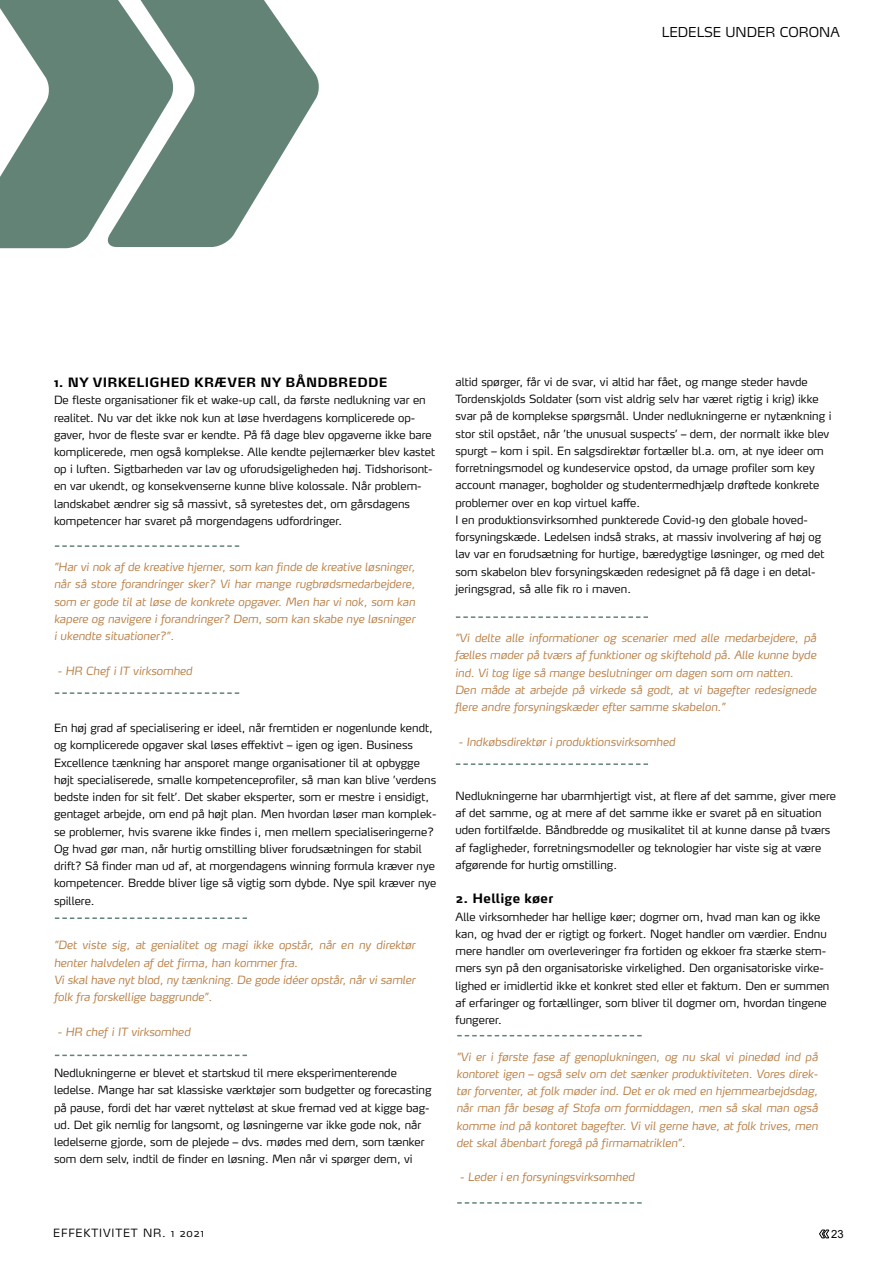
<style>
.page{position:relative;width:893px;height:1263px;background:#fff}
.page>*{position:absolute;margin:0;border:0;box-sizing:border-box;transform-origin:0 0}
.t1{font:300 13.5px "Max";color:#000}
.t2{font:700 12.75px "Max";letter-spacing:.02em;color:#000}
.t3{font:300 11.25px/17.2px "Max";color:#000}
.t4{font:italic 300 11.25px/17.2px "Max";color:#b87d42;text-align:justify}
.t5{font:300 11.25px "Max";letter-spacing:.075em;color:#000}
.t6{font:11.25px "Arial";color:#000}
</style>
<div class="page">
<svg style="left:1px;top:0;width:96px;height:248px"></svg>
<svg style="left:97px;top:0;width:222px;height:247px;fill:#638376"></svg>
<img style="left:0;top:0;width:1px;height:600px">
<svg style="left:55px;top:692px;width:184px;height:2px"></svg>
<svg style="left:55px;top:545px;width:184px;height:2px"></svg>
<svg style="left:55px;top:917px;width:192px;height:2px"></svg>
<svg style="left:55px;top:1054px;width:192px;height:2px"></svg>
<svg style="left:456px;top:763px;width:192px;height:2px"></svg>
<svg style="left:456px;top:616px;width:192px;height:2px"></svg>
<svg style="left:457px;top:1202px;width:185px;height:2px"></svg>
<svg style="left:457px;top:1035px;width:185px;height:1px"></svg>
<svg style="left:819px;top:1229px;width:10px;height:9px"></svg>
<p class="t1" style="left:662px;top:24px;width:180px">LEDELSE UNDER CORONA</p>
<p class="t2" style="left:54px;top:374px;width:335px">1. NY VIRKELIGHED KRÆVER NY BÅNDBREDDE</p>
<p class="t3" style="left:54px;top:391px;width:383px">De fleste organisationer fik et wake-up call, da første nedlukning var en realitet. Nu var det ikke nok kun at løse hverdagens komplicerede op&shy;gaver, hvor de fleste svar er kendte. På få dage blev opgaverne ikke bare komplicerede, men også komplekse. Alle kendte pejlemærker blev kastet op i luften. Sigtbarheden var lav og uforudsigeligheden høj. Tidshorisont&shy;en var ukendt, og konsekvenserne kunne blive kolossale. Når problem&shy;landskabet ændrer sig så massivt, så syretestes det, om gårsdagens kompetencer har svaret på morgendagens udfordringer.</p>
<p class="t4" style="left:54px;top:558px;width:363px">”Har vi nok af de kreative hjerner, som kan finde de kreative løsninger, når så store forandringer sker? Vi har mange rugbrødsmedarbejdere, som er gode til at løse de konkrete opgaver. Men har vi nok, som kan kapere og navigere i forandringer? Dem, som kan skabe nye løsninger i ukendte situationer?”.</p>
<p class="t4" style="left:57px;top:662px;width:136px">- HR Chef i IT virksomhed</p>
<p class="t3" style="left:54px;top:719px;width:384px">En høj grad af specialisering er ideel, når fremtiden er nogenlunde kendt, og komplicerede opgaver skal løses effektivt – igen og igen. Business Excellence tænkning har ansporet mange organisationer til at opbygge højt specialiserede, smalle kompetenceprofiler, så man kan blive ’verdens bedste inden for sit felt’. Det skaber eksperter, som er mestre i ensidigt, gentaget arbejde, om end på højt plan. Men hvordan løser man komplek&shy;se problemer, hvis svarene ikke findes i, men mellem specialiseringerne?<br>Og hvad gør man, når hurtig omstilling bliver forudsætningen for stabil drift? Så finder man ud af, at morgendagens winning formula kræver nye kompetencer. Bredde bliver lige så vigtig som dybde. Nye spil kræver nye spillere.</p>
<p class="t4" style="left:54px;top:936px;width:363px;text-align:left">”Det viste sig, at genialitet og magi ikke opstår, når en ny direktør henter halvdelen af det firma, han kommer fra.<br>Vi skal have nyt blod, ny tænkning. De gode idéer opstår, når vi samler folk fra forskellige baggrunde”.</p>
<p class="t4" style="left:57px;top:1023px;width:134px">- HR chef i IT virksomhed</p>
<p class="t3" style="left:54px;top:1064px;width:379px">Nedlukningerne er blevet et startskud til mere eksperimenterende ledelse. Mange har sat klassiske værktøjer som budgetter og forecasting på pause, fordi det har været nytteløst at skue fremad ved at kigge bag&shy;ud. Det gik nemlig for langsomt, og løsningerne var ikke gode nok, når ledelserne gjorde, som de plejede – dvs. mødes med dem, som tænker som dem selv, indtil de finder en løsning. Men når vi spørger dem, vi</p>
<p class="t3" style="left:455px;top:373px;width:377px">altid spørger, får vi de svar, vi altid har fået, og mange steder havde Tordenskjolds Soldater (som vist aldrig selv har været rigtig i krig) ikke svar på de komplekse spørgsmål. Under nedlukningerne er nytænkning i stor stil opstået, når ’the unusual suspects’ – dem, der normalt ikke blev spurgt – kom i spil. En salgsdirektør fortæller bl.a. om, at nye ideer om forretningsmodel og kundeservice opstod, da umage profiler som key account manager, bogholder og studentermedhjælp drøftede konkrete problemer over en kop virtuel kaffe.<br>I en produktionsvirksomhed punkterede Covid-19 den globale hoved&shy;forsyningskæde. Ledelsen indså straks, at massiv involvering af høj og lav var en forudsætning for hurtige, bæredygtige løsninger, og med det som skabelon blev forsyningskæden redesignet på få dage i en detal&shy;jeringsgrad, så alle fik ro i maven.</p>
<p class="t4" style="left:455px;top:629px;width:363px;text-align:left">”Vi delte alle informationer og scenarier med alle medarbejdere, på fælles møder på tværs af funktioner og skiftehold på. Alle kunne byde ind. Vi tog lige så mange beslutninger om dagen som om natten.<br>Den måde at arbejde på virkede så godt, at vi bagefter redesignede flere andre forsyningskæder efter samme skabelon.”</p>
<p class="t4" style="left:458px;top:733px;width:218px">- Indkøbsdirektør i produktionsvirksomhed</p>
<p class="t3" style="left:455px;top:787px;width:382px">Nedlukningerne har ubarmhjertigt vist, at flere af det samme, giver mere af det samme, og at mere af det samme ikke er svaret på en situation uden fortilfælde. Båndbredde og musikalitet til at kunne danse på tværs af fagligheder, forretningsmodeller og teknologier har viste sig at være afgørende for hurtig omstilling.</p>
<p class="t2" style="left:455px;top:891px;width:99px">2. Hellige køer</p>
<p class="t3" style="left:455px;top:908px;width:375px">Alle virksomheder har hellige køer; dogmer om, hvad man kan og ikke kan, og hvad der er rigtigt og forkert. Noget handler om værdier. Endnu mere handler om overleveringer fra fortiden og ekkoer fra stærke stem&shy;mers syn på den organisatoriske virkelighed. Den organisatoriske virke&shy;lighed er imidlertid ikke et konkret sted eller et faktum. Den er summen af erfaringer og fortællinger, som bliver til dogmer om, hvordan tingene fungerer.</p>
<p class="t4" style="left:456px;top:1048px;width:363px">”Vi er i første fase af genoplukningen, og nu skal vi pinedød ind på kontoret igen – også selv om det sænker produktiviteten. Vores direk&shy;tør forventer, at folk møder ind. Det er ok med en hjemmearbejdsdag, når man får besøg af Stofa om formiddagen, men så skal man også komme ind på kontoret bagefter. Vi vil gerne have, at folk trives, men det skal åbenbart foregå på firmamatriklen”.</p>
<p class="t4" style="left:460px;top:1168px;width:176px">- Leder i en forsyningsvirksomhed</p>
<p class="t5" style="left:53px;top:1226px;width:152px">EFFEKTIVITET NR. 1 2021</p>
<p class="t6" style="left:831px;top:1226px;width:14px">23</p>
</div>
